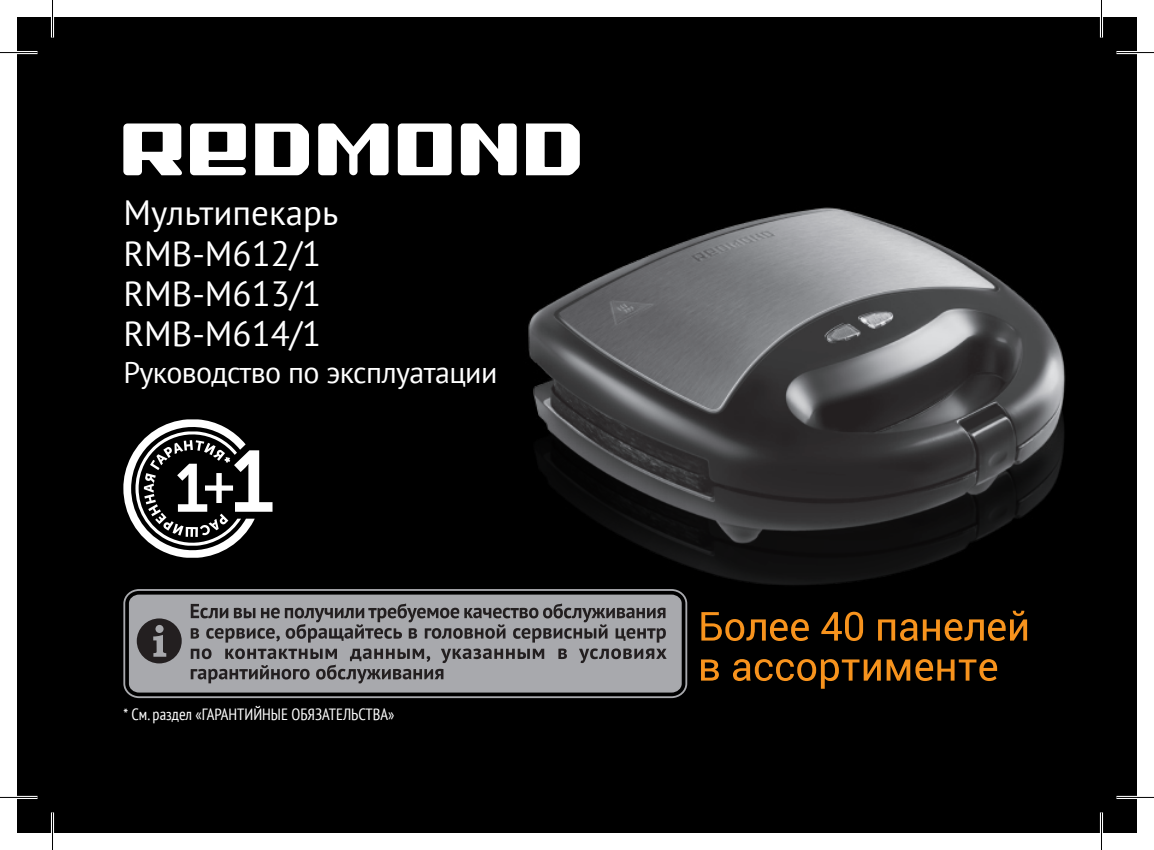
<style>
.page{position:relative;width:1154px;height:850px;background:#fff}
.page>*{position:absolute;margin:0;border:0;box-sizing:border-box;transform-origin:0 0}
.t1{font:35px "PT Sans";color:#fff}
.t2{font:30px "PT Sans";letter-spacing:-.02em;color:#fff}
.t3{font:condensed 16.25px "PT Sans";color:#fff}
</style>
<div class="page">
<div style="left:17px;top:17px;width:1120px;height:815px;background:#000"></div>
<svg style="left:526px;top:123px;width:54px;height:52px"></svg>
<svg style="left:461px;top:123px;width:56px;height:52px"></svg>
<svg style="left:398px;top:123px;width:54px;height:52px"></svg>
<svg style="left:318px;top:123px;width:71px;height:52px"></svg>
<svg style="left:255px;top:123px;width:54px;height:52px"></svg>
<svg style="left:190px;top:123px;width:56px;height:52px"></svg>
<svg style="left:123px;top:123px;width:59px;height:52px"></svg>
<div style="left:129px;top:594px;width:553px;height:98px;background:#a8a9ad;border-radius:10px"></div>
<div style="left:123px;top:588px;width:564px;height:109px;border:2px solid #a8a9ad;border-radius:14px"></div>
<svg style="left:137px;top:618px;width:45px;height:45px"></svg>
<svg style="left:191px;top:648px;width:476px;height:35px"></svg>
<svg style="left:191px;top:603px;width:323px;height:39px"></svg>
<img style="left:514px;top:207px;width:552px;height:449px">
<svg style="left:123px;top:419px;width:149px;height:139px"></svg>
<svg style="left:701px;top:611px;width:108px;height:29px"></svg>
<svg style="left:821px;top:611px;width:42px;height:29px"></svg>
<svg style="left:878px;top:610px;width:149px;height:30px"></svg>
<svg style="left:701px;top:659px;width:18px;height:21px"></svg>
<svg style="left:733px;top:659px;width:264px;height:29px"></svg>
<hr style="left:0;top:51px;width:38px;height:3px;background:#fff">
<hr style="left:1116px;top:51px;width:38px;height:3px;background:#fff">
<hr style="left:0;top:795px;width:38px;height:3px;background:#fff">
<hr style="left:1116px;top:795px;width:38px;height:3px;background:#fff">
<hr style="left:51px;top:0;width:3px;height:38px;background:#fff">
<hr style="left:51px;top:812px;width:3px;height:37px;background:#fff">
<hr style="left:1100px;top:0;width:3px;height:38px;background:#fff">
<hr style="left:1100px;top:812px;width:3px;height:37px;background:#fff">
<hr style="left:0;top:52px;width:38px;height:1px;background:#000">
<hr style="left:1116px;top:52px;width:38px;height:1px;background:#000">
<hr style="left:0;top:796px;width:38px;height:1px;background:#000">
<hr style="left:1116px;top:796px;width:38px;height:1px;background:#000">
<hr style="left:52px;top:0;width:1px;height:38px;background:#000">
<hr style="left:52px;top:812px;width:1px;height:37px;background:#000">
<hr style="left:1101px;top:0;width:1px;height:38px;background:#000">
<hr style="left:1101px;top:812px;width:1px;height:37px;background:#000">
<p class="t1" style="left:123px;top:190px;width:216px">Мультипекарь</p>
<p class="t1" style="left:123px;top:230px;width:199px">RMB-M612/1</p>
<p class="t1" style="left:123px;top:271px;width:199px">RMB-M613/1</p>
<p class="t1" style="left:123px;top:311px;width:199px">RMB-M614/1</p>
<p class="t2" style="left:123px;top:353px;width:376px">Руководство по эксплуатации</p>
<p class="t3" style="left:123px;top:703px;width:272px">* См. раздел «ГАРАНТИЙНЫЕ ОБЯЗАТЕЛЬСТВА»</p>
</div>
